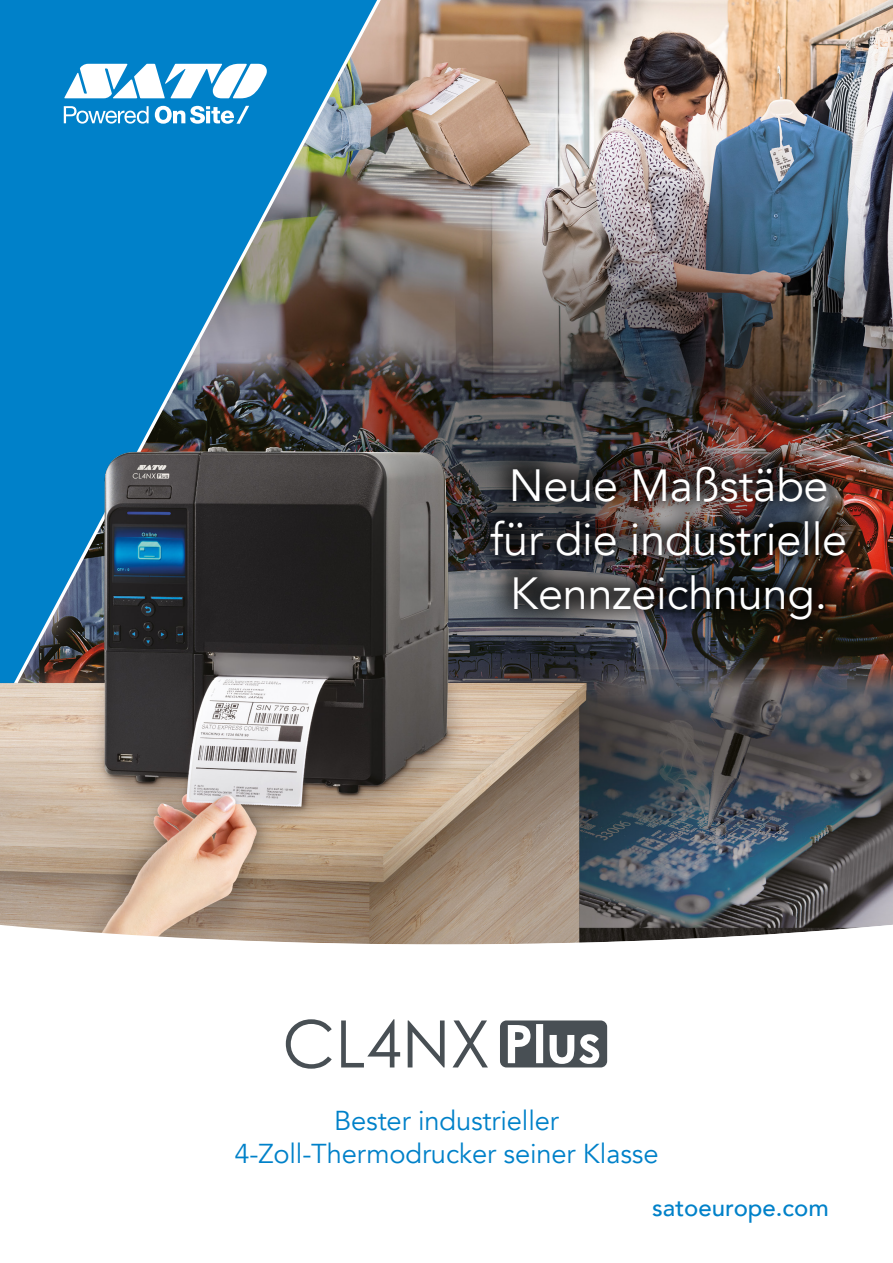
<style>
.page{position:relative;width:893px;height:1263px;background:#fff}
.page>*{position:absolute;margin:0;border:0;box-sizing:border-box;transform-origin:0 0}
.t1{font:45px/54px "Avenir";letter-spacing:-.005em;color:#fff;text-align:center}
.t2{font:27.3px/32.7px "Avenir";letter-spacing:-.005em;color:#0081c9;text-align:center}
.t3{font:500 24px "Avenir";color:#0081c9}
</style>
<div class="page">
<img style="left:421px;top:0;width:472px;height:924px">
<img style="left:0;top:0;width:421px;height:393px">
<img style="left:0;top:393px;width:692px;height:531px">
<svg style="left:0;top:924px;width:893px;height:144px"></svg>
<svg style="left:286px;top:1019px;width:46px;height:50px"></svg>
<svg style="left:341px;top:1019px;width:59px;height:48px"></svg>
<svg style="left:408px;top:1020px;width:37px;height:47px"></svg>
<svg style="left:452px;top:1020px;width:36px;height:47px"></svg>
<svg style="left:500px;top:1020px;width:107px;height:47px"></svg>
<svg style="left:64px;top:106px;width:85px;height:18px"></svg>
<svg style="left:155px;top:106px;width:94px;height:18px"></svg>
<svg style="left:64px;top:64px;width:203px;height:34px"></svg>
<div style="left:463px;top:435px;width:407px;height:208px;background:#000;opacity:.75"></div>
<img style="left:85px;top:429px;width:607px;height:251px">
<h1 class="t1" style="left:490px;top:459px;width:359px">Neue Maßstäbe für die industrielle<br>Kennzeichnung.</h1>
<p class="t2" style="left:234px;top:1104px;width:426px">Bester industrieller<br>4-Zoll-Thermodrucker seiner Klasse</p>
<p class="t3" style="left:652px;top:1187px;width:178px">satoeurope.com</p>
</div>
